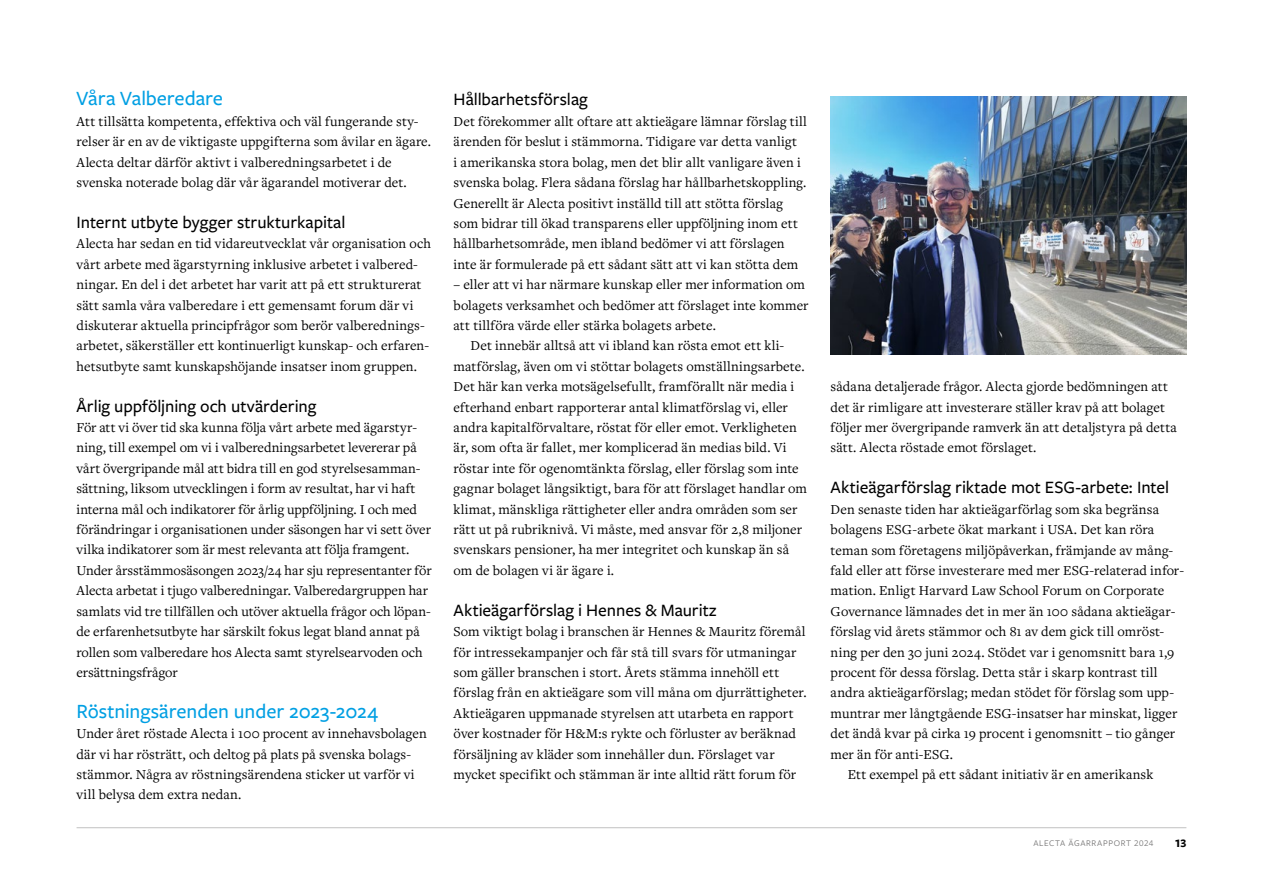
<style>
.page{position:relative;width:1263px;height:893px;background:#fff}
.page>*{position:absolute;margin:0;border:0;box-sizing:border-box;transform-origin:0 0}
.t1{font:500 21px "Freight Sans Pro";letter-spacing:-.005em;color:#009fe3}
.t2{font:500 18px "Freight Sans Pro";color:#000}
.t3{font:14.25px/20.4px "Freight Text Pro";letter-spacing:.005em;color:#000}
.t4{font:700 12px "Freight Sans Pro";color:#000}
.t5{font:9px "Freight Sans Pro";letter-spacing:.07em;color:#706f6f}
</style>
<div class="page">
<hr style="left:77px;top:827px;width:1109px;height:1px;background:#000">
<img style="left:831px;top:97px;width:355px;height:258px">
<h1 class="t1" style="left:77px;top:85px;width:148px">Våra Valberedare</h1>
<p class="t3" style="left:77px;top:111px;width:356px">Att tillsätta kompetenta, effektiva och väl fungerande sty&shy;relser är en av de viktigaste uppgifterna som åvilar en ägare.<br>Alecta deltar därför aktivt i valberedningsarbetet i de svenska noterade bolag där vår ägarandel motiverar det.</p>
<p class="t2" style="left:77px;top:210px;width:270px">Internt utbyte bygger strukturkapital</p>
<p class="t3" style="left:77px;top:233px;width:356px">Alecta har sedan en tid vidareutvecklat vår organisation och vårt arbete med ägarstyrning inklusive arbetet i valbered&shy;ningar. En del i det arbetet har varit att på ett strukturerat sätt samla våra valberedare i ett gemensamt forum där vi diskuterar aktuella principfrågor som berör valberednings&shy;arbetet, säkerställer ett kontinuerligt kunskap- och erfaren&shy;hetsutbyte samt kunskapshöjande insatser inom gruppen.</p>
<p class="t2" style="left:77px;top:394px;width:241px">Årlig uppföljning och utvärdering</p>
<p class="t3" style="left:77px;top:417px;width:357px">För att vi över tid ska kunna följa vårt arbete med ägarstyr&shy;ning, till exempel om vi i valberedningsarbetet levererar på vårt övergripande mål att bidra till en god styrelsesamman&shy;sättning, liksom utvecklingen i form av resultat, har vi haft interna mål och indikatorer för årlig uppföljning. I och med förändringar i organisationen under säsongen har vi sett över vilka indikatorer som är mest relevanta att följa framgent.<br>Under årsstämmosäsongen 2023/24 har sju representanter för Alecta arbetat i tjugo valberedningar. Valberedargruppen har samlats vid tre tillfällen och utöver aktuella frågor och löpan&shy;de erfarenhetsutbyte har särskilt fokus legat bland annat på rollen som valberedare hos Alecta samt styrelsearvoden och ersättningsfrågor</p>
<h1 class="t1" style="left:77px;top:697px;width:303px">Röstningsärenden under 2023-2024</h1>
<p class="t3" style="left:77px;top:723px;width:352px">Under året röstade Alecta i 100 procent av innehavsbolagen där vi har rösträtt, och deltog på plats på svenska bolags&shy;stämmor. Några av röstningsärendena sticker ut varför vi vill belysa dem extra nedan.</p>
<p class="t2" style="left:454px;top:88px;width:136px">Hållbarhetsförslag</p>
<p class="t3" style="left:454px;top:111px;width:355px">Det förekommer allt oftare att aktieägare lämnar förslag till ärenden för beslut i stämmorna. Tidigare var detta vanligt<br>i amerikanska stora bolag, men det blir allt vanligare även i svenska bolag. Flera sådana förslag har hållbarhetskoppling.<br>Generellt är Alecta positivt inställd till att stötta förslag som bidrar till ökad transparens eller uppföljning inom ett hållbarhetsområde, men ibland bedömer vi att förslagen inte är formulerade på ett sådant sätt att vi kan stötta dem</p>
<p class="t3" style="left:454px;top:274px;width:353px">– eller att vi har närmare kunskap eller mer information om</p>
<p class="t3" style="left:454px;top:294px;width:356px">bolagets verksamhet och bedömer att förslaget inte kommer</p>
<p class="t3" style="left:454px;top:315px;width:264px">att tillföra värde eller stärka bolagets arbete.</p>
<p class="t3" style="left:471px;top:335px;width:315px">Det innebär alltså att vi ibland kan rösta emot ett kli-</p>
<p class="t3" style="left:454px;top:355px;width:353px">matförslag, även om vi stöttar bolagets omställningsarbete.</p>
<p class="t3" style="left:454px;top:376px;width:342px">Det här kan verka motsägelsefullt, framförallt när media i</p>
<p class="t3" style="left:454px;top:396px;width:336px">efterhand enbart rapporterar antal klimatförslag vi, eller</p>
<p class="t3" style="left:454px;top:417px;width:345px">andra kapitalförvaltare, röstat för eller emot. Verkligheten</p>
<p class="t3" style="left:454px;top:437px;width:335px">är, som ofta är fallet, mer komplicerad än medias bild. Vi</p>
<p class="t3" style="left:454px;top:457px;width:347px">röstar inte för ogenomtänkta förslag, eller förslag som inte</p>
<p class="t3" style="left:454px;top:478px;width:355px">gagnar bolaget långsiktigt, bara för att förslaget handlar om</p>
<p class="t3" style="left:454px;top:498px;width:345px">klimat, mänskliga rättigheter eller andra områden som ser</p>
<p class="t3" style="left:454px;top:519px;width:350px">rätt ut på rubriknivå. Vi måste, med ansvar för 2,8 miljoner</p>
<p class="t3" style="left:454px;top:539px;width:337px">svenskars pensioner, ha mer integritet och kunskap än så</p>
<p class="t3" style="left:454px;top:560px;width:162px">om de bolagen vi är ägare i.</p>
<p class="t2" style="left:454px;top:598px;width:264px">Aktieägarförslag i Hennes &amp; Mauritz</p>
<p class="t3" style="left:454px;top:621px;width:355px">Som viktigt bolag i branschen är Hennes &amp; Mauritz föremål för intressekampanjer och får stå till svars för utmaningar som gäller branschen i stort. Årets stämma innehöll ett förslag från en aktieägare som vill måna om djurrättigheter.<br>Aktieägaren uppmanade styrelsen att utarbeta en rapport över kostnader för H&amp;M:s rykte och förluster av beräknad försäljning av kläder som innehåller dun. Förslaget var mycket specifikt och stämman är inte alltid rätt forum för</p>
<p class="t3" style="left:831px;top:376px;width:348px">sådana detaljerade frågor. Alecta gjorde bedömningen att det är rimligare att investerare ställer krav på att bolaget följer mer övergripande ramverk än att detaljstyra på detta sätt. Alecta röstade emot förslaget.</p>
<p class="t2" style="left:831px;top:475px;width:340px">Aktieägarförslag riktade mot ESG-arbete: Intel</p>
<p class="t3" style="left:831px;top:498px;width:330px">Den senaste tiden har aktieägarförlag som ska begränsa</p>
<p class="t3" style="left:831px;top:519px;width:325px">bolagens ESG-arbete ökat markant i USA. Det kan röra</p>
<p class="t3" style="left:831px;top:539px;width:344px">teman som företagens miljöpåverkan, främjande av mång-</p>
<p class="t3" style="left:831px;top:560px;width:355px">fald eller att förse investerare med mer ESG-relaterad infor-</p>
<p class="t3" style="left:831px;top:580px;width:335px">mation. Enligt Harvard Law School Forum on Corporate</p>
<p class="t3" style="left:831px;top:600px;width:346px">Governance lämnades det in mer än 100 sådana aktieägar-</p>
<p class="t3" style="left:831px;top:621px;width:335px">förslag vid årets stämmor och 81 av dem gick till omröst-</p>
<p class="t3" style="left:831px;top:641px;width:345px">ning per den 30 juni 2024. Stödet var i genomsnitt bara 1,9</p>
<p class="t3" style="left:831px;top:662px;width:329px">procent för dessa förslag. Detta står i skarp kontrast till</p>
<p class="t3" style="left:831px;top:682px;width:345px">andra aktieägarförslag; medan stödet för förslag som upp-</p>
<p class="t3" style="left:831px;top:702px;width:348px">muntrar mer långtgående ESG-insatser har minskat, ligger</p>
<p class="t3" style="left:831px;top:723px;width:346px">det ändå kvar på cirka 19 procent i genomsnitt – tio gånger</p>
<p class="t3" style="left:831px;top:743px;width:124px">mer än för anti-ESG.</p>
<p class="t3" style="left:848px;top:764px;width:307px">Ett exempel på ett sådant initiativ är en amerikansk</p>
<p class="t5" style="left:1033px;top:837px;width:122px">ALECTA ÄGARRAPPORT 2024</p>
<p class="t4" style="left:1175px;top:835px;width:13px">13</p>
</div>
